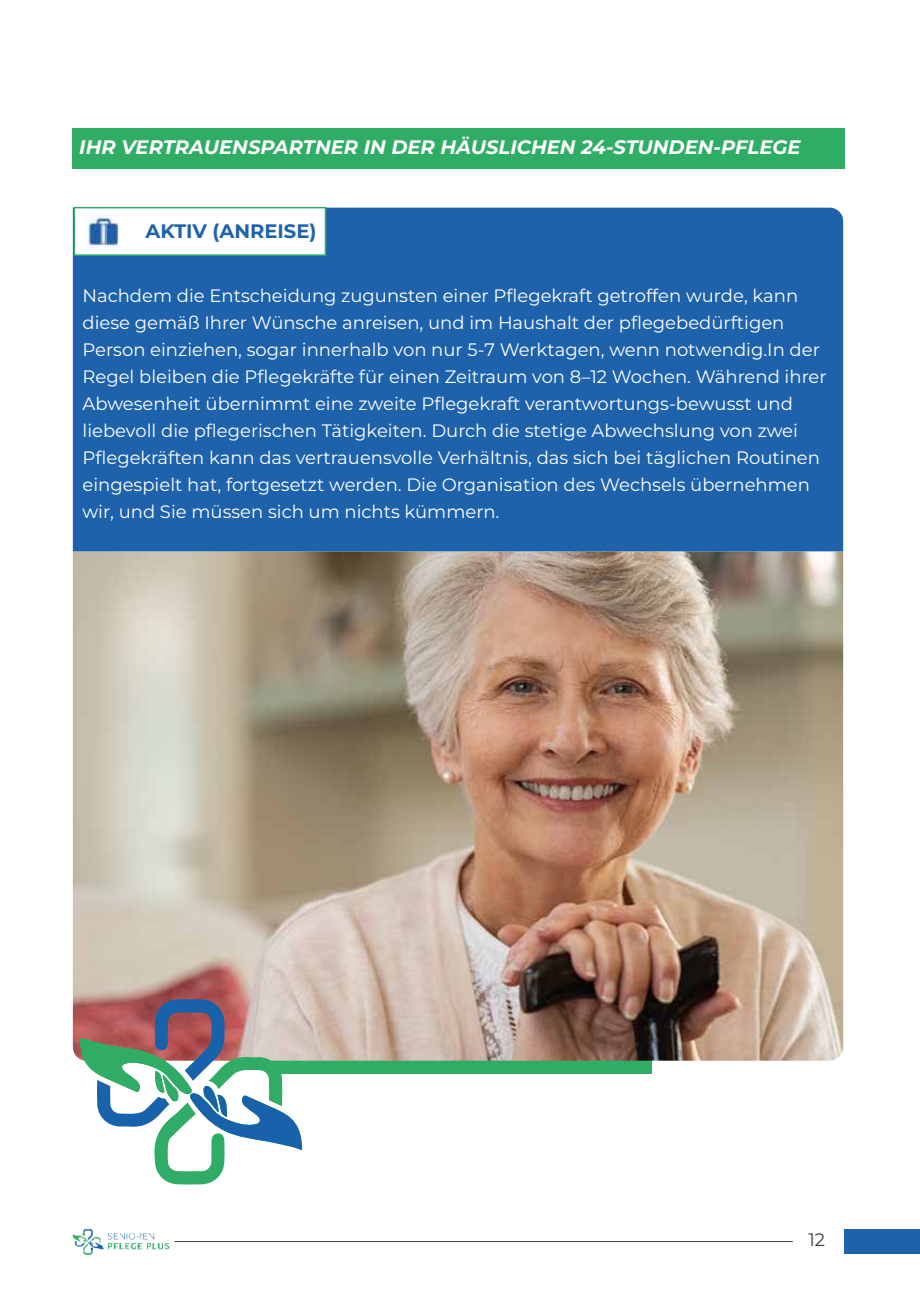
<style>
.page{position:relative;width:920px;height:1290px;background:#fff}
.page>*{position:absolute;margin:0;border:0;box-sizing:border-box;transform-origin:0 0}
.t1{font:italic 700 19.5px "Montserrat";color:#fff}
.t2{font:700 19.5px "Montserrat";color:#1e62ac}
.t3{font:18px/27px "Montserrat";color:#fff}
.t4{font:18px "Montserrat";color:#414042}
</style>
<div class="page">
<div style="left:72px;top:128px;width:772px;height:40px;background:#30ad65"></div>
<div style="left:73px;top:208px;width:770px;height:344px;background:#1e62ac"></div>
<div style="left:74px;top:208px;width:251px;height:47px;background:#fff"></div>
<div style="left:74px;top:207px;width:252px;height:49px;border:2px solid #30ad65"></div>
<div style="left:272px;top:1058px;width:379px;height:16px;background:#30ad65"></div>
<img style="left:85px;top:215px;width:33px;height:33px">
<img style="left:73px;top:552px;width:770px;height:509px">
<svg style="left:80px;top:999px;width:222px;height:185px"></svg>
<img style="left:72px;top:1229px;width:98px;height:26px">
<div style="left:844px;top:1229px;width:76px;height:24px;background:#1e62ac"></div>
<hr style="left:174px;top:1241px;width:619px;height:1px;background:#414042">
<p class="t1" style="left:79px;top:133px;width:723px">IHR VERTRAUENSPARTNER IN DER HÄUSLICHEN 24-STUNDEN-PFLEGE</p>
<p class="t2" style="left:146px;top:217px;width:172px">AKTIV (ANREISE)</p>
<p class="t3" style="left:82px;top:282px;width:746px">Nachdem die Entscheidung zugunsten einer Pflegekraft getroffen wurde, kann diese gemäß Ihrer Wünsche anreisen, und im Haushalt der pflegebedürftigen Person einziehen, sogar innerhalb von nur 5-7 Werktagen, wenn notwendig.In der Regel bleiben die Pflegekräfte für einen Zeitraum von 8–12 Wochen. Während ihrer Abwesenheit übernimmt eine zweite Pflegekraft verantwortungs-bewusst und liebevoll die pflegerischen Tätigkeiten. Durch die stetige Abwechslung von zwei Pflegekräften kann das vertrauensvolle Verhältnis, das sich bei täglichen Routinen eingespielt hat, fortgesetzt werden. Die Organisation des Wechsels übernehmen wir, und Sie müssen sich um nichts kümmern.</p>
<p class="t4" style="left:808px;top:1227px;width:18px">12</p>
</div>
